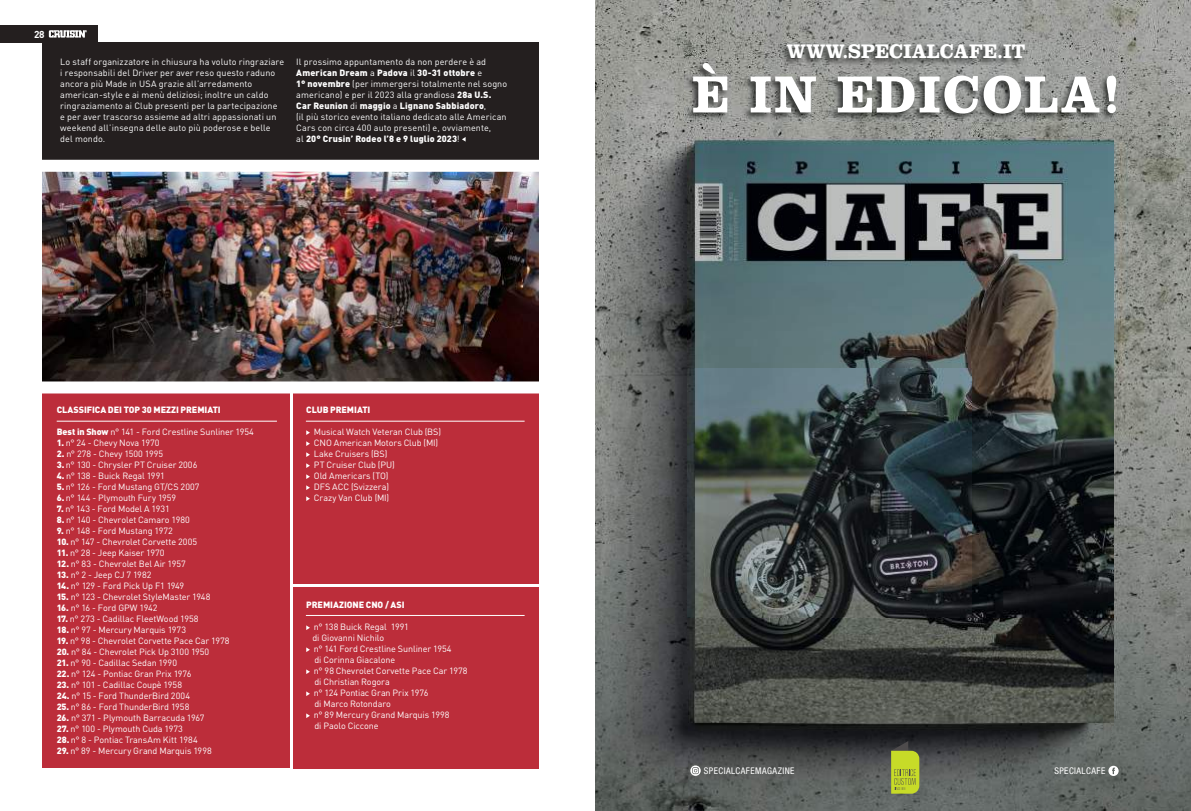
<style>
.page{position:relative;width:1191px;height:811px;background:#fff}
.page>*{position:absolute;margin:0;border:0;box-sizing:border-box;transform-origin:0 0}
.t1{font:700 54.2px "Clarendon";letter-spacing:.04em;color:#fff;scale:.95 1}
.t2{font:700 20.4px "Clarendon";color:#fff;scale:.95 1}
.t3{font:700 10px "DIN";color:#fff}
.t4{font:condensed 9.2px "Helvetica Neue";letter-spacing:.05em;color:#fff}
.t5{font:9px/11px "DIN";color:#fff}
.t6{font:900 9px "DIN";letter-spacing:-.005em;color:#fff}
.s1{font-weight:900}
</style>
<div class="page">
<img style="left:43px;top:172px;width:496px;height:209px">
<div style="left:43px;top:43px;width:496px;height:117px;background:#241f1f"></div>
<div style="left:293px;top:393px;width:246px;height:191px;background:#bc2d3a"></div>
<div style="left:293px;top:587px;width:246px;height:181px;background:#bc2d3a"></div>
<div style="left:43px;top:393px;width:247px;height:375px;background:#bc2d3a"></div>
<img style="left:595px;top:0;width:92px;height:811px">
<img style="left:687px;top:0;width:504px;height:46px">
<img style="left:1113px;top:46px;width:78px;height:765px">
<img style="left:687px;top:122px;width:426px;height:689px">
<img style="left:684px;top:42px;width:433px;height:80px">
<svg style="left:891px;top:741px;width:28px;height:52px"></svg>
<svg style="left:1108px;top:765px;width:10px;height:11px"></svg>
<svg style="left:690px;top:765px;width:10px;height:11px"></svg>
<svg style="left:306px;top:430px;width:4px;height:5px"></svg>
<svg style="left:306px;top:441px;width:4px;height:5px"></svg>
<svg style="left:306px;top:452px;width:4px;height:5px"></svg>
<svg style="left:306px;top:463px;width:4px;height:5px"></svg>
<svg style="left:306px;top:474px;width:4px;height:5px"></svg>
<svg style="left:306px;top:485px;width:4px;height:5px"></svg>
<svg style="left:306px;top:496px;width:4px;height:5px"></svg>
<svg style="left:306px;top:625px;width:4px;height:5px"></svg>
<svg style="left:306px;top:647px;width:4px;height:5px"></svg>
<svg style="left:306px;top:669px;width:4px;height:5px"></svg>
<svg style="left:306px;top:691px;width:4px;height:5px"></svg>
<svg style="left:306px;top:713px;width:4px;height:5px"></svg>
<hr style="left:57px;top:421px;width:220px;height:1px;background:#fff">
<hr style="left:306px;top:421px;width:218px;height:1px;background:#fff">
<hr style="left:306px;top:615px;width:218px;height:1px;background:#fff">
<div style="left:0;top:25px;width:98px;height:18px;background:#241f1f"></div>
<svg style="left:49px;top:30px;width:38px;height:8px"></svg>
<p class="t3" style="left:34px;top:27px;width:12px">28</p>
<p class="t5" style="left:60px;top:56px;width:225px">Lo staff organizzatore in chiusura ha voluto ringraziare i responsabili del Driver per aver reso questo raduno ancora più Made in USA grazie all’arredamento american-style e ai menù deliziosi; inoltre un caldo ringraziamento ai Club presenti per la partecipazione e per aver trascorso assieme ad altri appassionati un weekend all’insegna delle auto più poderose e belle del mondo.</p>
<p class="t5" style="left:296px;top:56px;width:212px">Il prossimo appuntamento da non perdere è ad <span class="s1">American Dream</span> a <span class="s1">Padova</span> il <span class="s1">30-31 ottobre</span> e<br><span class="s1">1° novembre</span> (per immergersi totalmente nel sogno americano) e per il 2023 alla grandiosa <span class="s1">28a U.S.<br>Car Reunion</span> di <span class="s1">maggio</span> a <span class="s1">Lignano Sabbiadoro</span>,<br>(il più storico evento italiano dedicato alle American Cars con circa 400 auto presenti) e, ovviamente,<br>al <span class="s1">20° Crusin’ Rodeo l’8 e 9 luglio 2023</span>!</p>
<p class="t6" style="left:57px;top:404px;width:166px">CLASSIFICA DEI TOP 30 MEZZI PREMIATI</p>
<p class="t5" style="left:57px;top:426px;width:199px"><span class="s1">Best in Show</span> n° 141 - Ford Crestline Sunliner 1954</p>
<p class="t5" style="left:57px;top:437px;width:104px"><span class="s1">1.</span> n° 24 - Chevy Nova 1970</p>
<p class="t5" style="left:57px;top:448px;width:108px"><span class="s1">2.</span> n° 278 - Chevy 1500 1995</p>
<p class="t5" style="left:57px;top:459px;width:142px"><span class="s1">3.</span> n° 130 - Chrysler PT Cruiser 2006</p>
<p class="t5" style="left:57px;top:470px;width:110px"><span class="s1">4.</span> n° 138 - Buick Regal 1991</p>
<p class="t5" style="left:57px;top:481px;width:144px"><span class="s1">5.</span> n° 126 - Ford Mustang GT/CS 2007</p>
<p class="t5" style="left:57px;top:492px;width:121px"><span class="s1">6.</span> n° 144 - Plymouth Fury 1959</p>
<p class="t5" style="left:57px;top:503px;width:114px"><span class="s1">7.</span> n° 143 - Ford Model A 1931</p>
<p class="t5" style="left:57px;top:514px;width:135px"><span class="s1">8.</span> n° 140 - Chevrolet Camaro 1980</p>
<p class="t5" style="left:57px;top:525px;width:118px"><span class="s1">9.</span> n° 148 - Ford Mustang 1972</p>
<p class="t5" style="left:57px;top:536px;width:142px"><span class="s1">10.</span> n° 147 - Chevrolet Corvette 2005</p>
<p class="t5" style="left:57px;top:547px;width:109px"><span class="s1">11.</span> n° 28 - Jeep Kaiser 1970</p>
<p class="t5" style="left:57px;top:558px;width:130px"><span class="s1">12.</span> n° 83 - Chevrolet Bel Air 1957</p>
<p class="t5" style="left:57px;top:569px;width:96px"><span class="s1">13.</span> n° 2 - Jeep CJ 7 1982</p>
<p class="t5" style="left:57px;top:580px;width:129px"><span class="s1">14.</span> n° 129 - Ford Pick Up F1 1949</p>
<p class="t5" style="left:57px;top:591px;width:155px"><span class="s1">15.</span> n° 123 - Chevrolet StyleMaster 1948</p>
<p class="t5" style="left:57px;top:602px;width:102px"><span class="s1">16.</span> n° 16 - Ford GPW 1942</p>
<p class="t5" style="left:57px;top:613px;width:143px"><span class="s1">17.</span> n° 273 - Cadillac FleetWood 1958</p>
<p class="t5" style="left:57px;top:624px;width:131px"><span class="s1">18.</span> n° 97 - Mercury Marquis 1973</p>
<p class="t5" style="left:57px;top:635px;width:174px"><span class="s1">19.</span> n° 98 - Chevrolet Corvette Pace Car 1978</p>
<p class="t5" style="left:57px;top:646px;width:154px"><span class="s1">20.</span> n° 84 - Chevrolet Pick Up 3100 1950</p>
<p class="t5" style="left:57px;top:657px;width:122px"><span class="s1">21.</span> n° 90 - Cadillac Sedan 1990</p>
<p class="t5" style="left:57px;top:668px;width:136px"><span class="s1">22.</span> n° 124 - Pontiac Gran Prix 1976</p>
<p class="t5" style="left:57px;top:679px;width:127px"><span class="s1">23.</span> n° 101 - Cadillac Coupè 1958</p>
<p class="t5" style="left:57px;top:690px;width:135px"><span class="s1">24.</span> n° 15 - Ford ThunderBird 2004</p>
<p class="t5" style="left:57px;top:701px;width:134px"><span class="s1">25.</span> n° 86 - Ford ThunderBird 1958</p>
<p class="t5" style="left:57px;top:712px;width:149px"><span class="s1">26.</span> n° 371 - Plymouth Barracuda 1967</p>
<p class="t5" style="left:57px;top:723px;width:128px"><span class="s1">27.</span> n° 100 - Plymouth Cuda 1973</p>
<p class="t5" style="left:57px;top:734px;width:142px"><span class="s1">28.</span> n° 8 - Pontiac TransAm Kitt 1984</p>
<p class="t5" style="left:57px;top:745px;width:157px"><span class="s1">29.</span> n° 89 - Mercury Grand Marquis 1998</p>
<p class="t6" style="left:306px;top:404px;width:66px">CLUB PREMIATI</p>
<p class="t5" style="left:314px;top:426px;width:129px">Musical Watch Veteran Club (BS)<br>CNO American Motors Club (MI)<br>Lake Cruisers (BS)<br>PT Cruiser Club (PU)<br>Old Americars (TO)<br>DFS ACC (Svizzera)<br>Crazy Van Club (MI)</p>
<p class="t6" style="left:306px;top:599px;width:100px">PREMIAZIONE CNO / ASI</p>
<p class="t5" style="left:312px;top:621px;width:156px">n° 138 Buick Regal 1991<br>di Giovanni Nichilo<br>n° 141 Ford Crestline Sunliner 1954<br>di Corinna Giacalone<br>n° 98 Chevrolet Corvette Pace Car 1978 di Christian Rogora<br>n° 124 Pontiac Gran Prix 1976<br>di Marco Rotondaro<br>n° 89 Mercury Grand Marquis 1998<br>di Paolo Ciccone</p>
<h2 class="t2" style="left:786px;top:39px;width:253px">WWW.SPECIALCAFE.IT</h2>
<h1 class="t1" style="left:692px;top:61px;width:452px">È IN EDICOLA!</h1>
<p class="t4" style="left:704px;top:765px;width:92px">SPECIALCAFEMAGAZINE</p>
<p class="t4" style="left:1054px;top:765px;width:52px">SPECIALCAFE</p>
</div>
